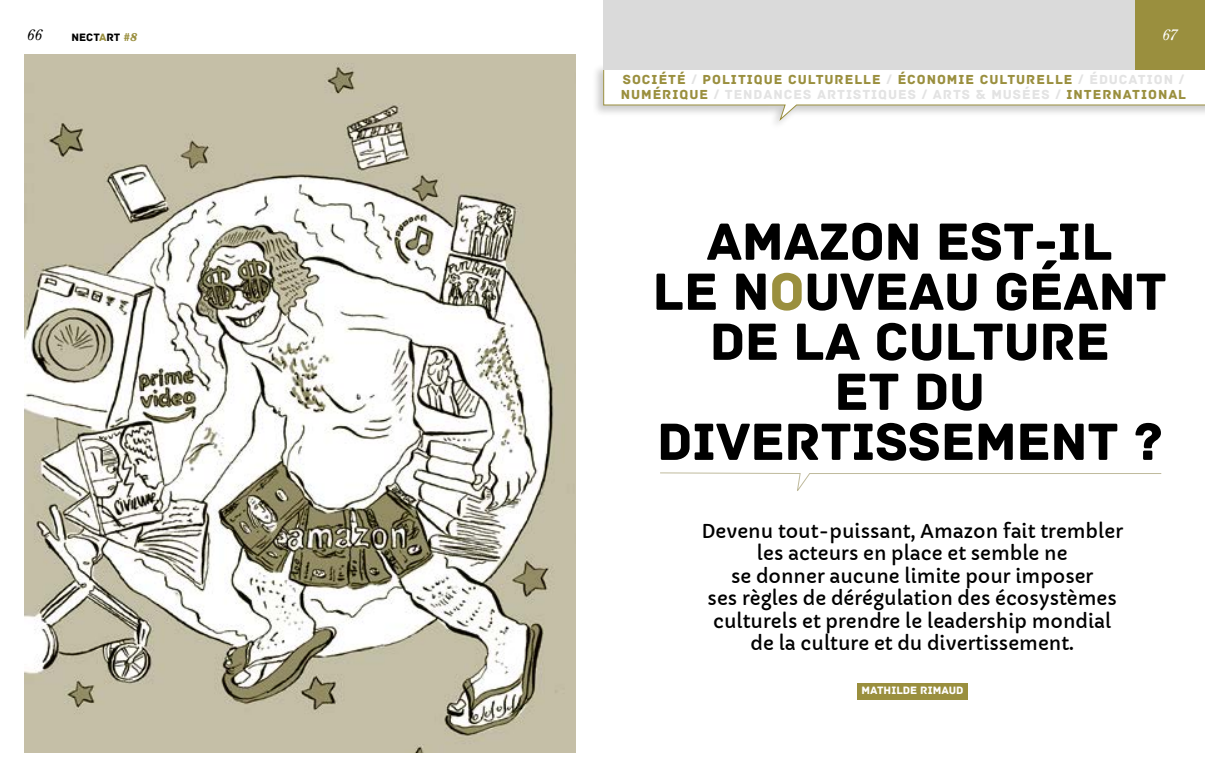
<style>
.page{position:relative;width:1205px;height:780px;background:#fff}
.page>*{position:absolute;margin:0;border:0;box-sizing:border-box;transform-origin:0 0}
.t1{font:55px/50px "Archive";letter-spacing:-.01em;color:#000;text-align:center}
.t2{font:18.75px/22.5px "Capriola";color:#000;text-align:center}
.t3{font:italic 15px "Clearface";color:#000}
.t4{font:italic 15px "Clearface";color:#fff}
.t5{font:13.75px/15px "Archive";letter-spacing:.07em;color:#9a8f3e}
.t6{font:11.25px "Archive";color:#fff}
.t7{font:11.25px "Archive";color:#000}
.s1{color:#9a8f3e}
.s2{font-family:"Clearface";font-weight:900;font-style:italic;color:#9a8f3e}
.s3{color:#e3e3e3}
</style>
<div class="page">
<img style="left:24px;top:55px;width:551px;height:697px">
<svg style="left:603px;top:69px;width:602px;height:52px"></svg>
<div style="left:603px;top:0;width:602px;height:69px;background:#dadada"></div>
<div style="left:1135px;top:0;width:70px;height:69px;background:#9a8f3e"></div>
<hr style="left:692px;top:69px;width:368px;height:1px;background:#dadada">
<div style="left:857px;top:683px;width:111px;height:16px;background:#9a8f3e"></div>
<svg style="left:660px;top:472px;width:502px;height:19px"></svg>
<p class="t3" style="left:28px;top:26px;width:16px">66</p>
<p class="t7" style="left:71px;top:30px;width:67px">NECT<span class="s1">A</span>RT <span class="s2">#8</span></p>
<p class="t4" style="left:1163px;top:26px;width:16px">67</p>
<p class="t5" style="left:621px;top:72px;width:567px">SOCIÉTÉ <span class="s3">/</span> POLITIQUE CULTURELLE <span class="s3">/</span> ÉCONOMIE CULTURELLE <span class="s3">/ ÉDUCATION /<br></span>NUMÉRIQUE <span class="s3">/ TENDANCES ARTISTIQUES / ARTS &amp; MUSÉES /</span> INTERNATIONAL</p>
<h1 class="t1" style="left:652px;top:217px;width:516px">AMAZON EST-IL<br>LE N<span class="s1">O</span>UVEAU GÉANT<br>DE LA CULTURE<br>ET DU<br>DIVERTISSEMENT ?</h1>
<p class="t2" style="left:701px;top:520px;width:423px">Devenu tout-puissant, Amazon fait trembler les acteurs en place et semble ne<br>se donner aucune limite pour imposer<br>ses règles de dérégulation des écosystèmes culturels et prendre le leadership mondial de la culture et du divertissement.</p>
<p class="t6" style="left:861px;top:683px;width:103px">MATHILDE RIMAUD</p>
</div>
